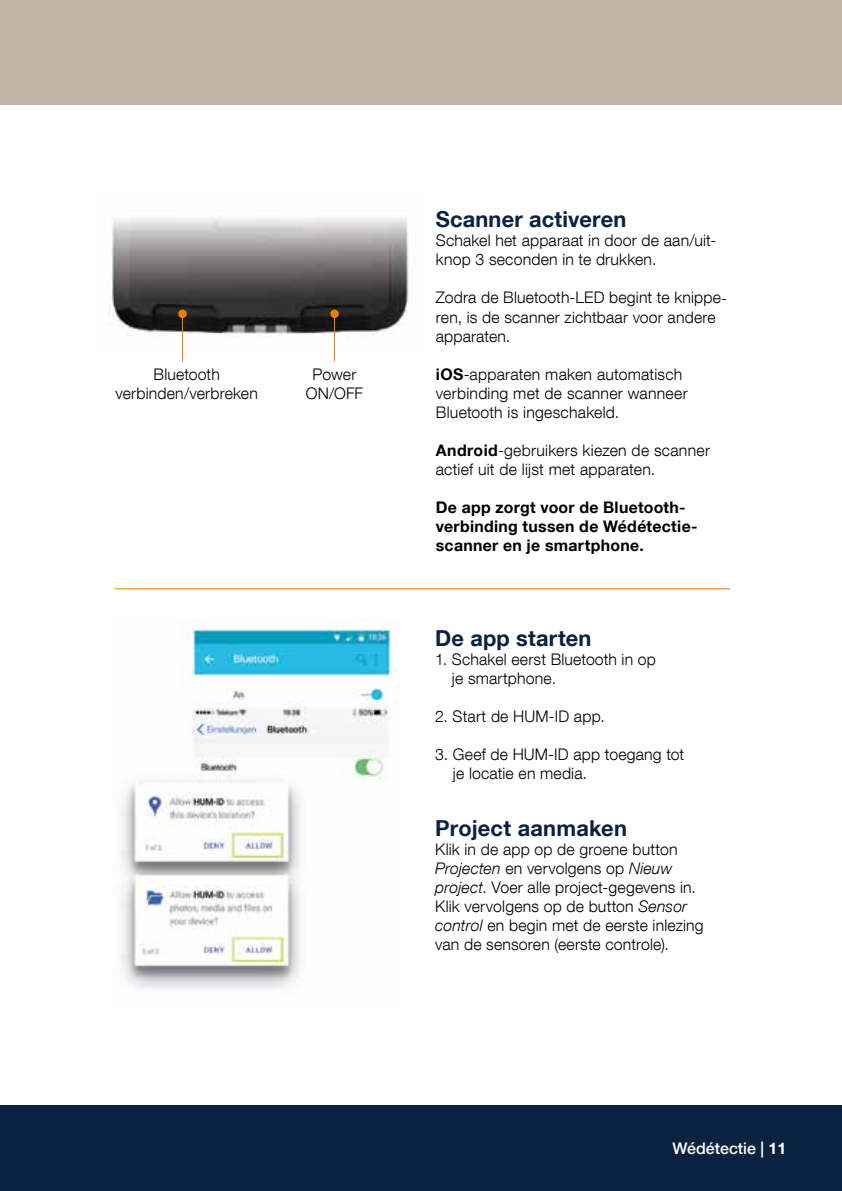
<style>
.page{position:relative;width:842px;height:1191px;background:#fff}
.page>*{position:absolute;margin:0;border:0;box-sizing:border-box;transform-origin:0 0}
.t1{font:700 22px "Helvetica Neue LT Com";letter-spacing:.01em;color:#0a2240}
.t2{font:300 16px/19px "Helvetica Neue LT Com";letter-spacing:.01em;color:#000}
.t3{font:700 16px/19px "Helvetica Neue LT Com";letter-spacing:.02em;color:#000}
.t4{font:500 16px "Helvetica Neue LT Com";color:#fff}
.s1{font-weight:700}
.s2{font-style:italic}
</style>
<div class="page">
<div style="left:0;top:1106px;width:842px;height:85px;background:#0a2240"></div>
<div style="left:0;top:0;width:842px;height:105px;background:#c2b4a5"></div>
<img style="left:108px;top:218px;width:301px;height:118px">
<svg style="left:178px;top:309px;width:9px;height:9px"></svg>
<hr style="left:182px;top:314px;width:1px;height:47px;background:#ef7d00">
<svg style="left:330px;top:309px;width:9px;height:9px"></svg>
<hr style="left:334px;top:314px;width:1px;height:47px;background:#ef7d00">
<hr style="left:115px;top:588px;width:615px;height:1px;background:#ef7d00">
<img style="left:122px;top:620px;width:275px;height:369px">
<p class="t2" style="left:116px;top:364px;width:144px;text-align:center">Bluetooth verbinden/verbreken</p>
<p class="t2" style="left:306px;top:364px;width:59px;text-align:center">Power<br>ON/OFF</p>
<h1 class="t1" style="left:436px;top:206px;width:192px">Scanner activeren</h1>
<p class="t2" style="left:436px;top:231px;width:282px">Schakel het apparaat in door de aan/uit&shy;knop 3 seconden in te drukken.</p>
<p class="t2" style="left:436px;top:288px;width:293px">Zodra de Bluetooth-LED begint te knippe&shy;ren, is de scanner zichtbaar voor andere apparaten.</p>
<p class="t2" style="left:436px;top:364px;width:253px"><span class="s1">iOS</span>-apparaten maken automatisch verbinding met de scanner wanneer<br>Bluetooth is ingeschakeld.</p>
<p class="t2" style="left:436px;top:440px;width:276px"><span class="s1">Android</span>-gebruikers kiezen de scanner actief uit de lijst met apparaten.</p>
<p class="t3" style="left:436px;top:497px;width:263px">De app zorgt voor de Bluetooth&shy;verbinding tussen de Wédétectie&shy;scanner en je smartphone.</p>
<h1 class="t1" style="left:435px;top:624px;width:158px">De app starten</h1>
<p class="t2" style="left:452px;top:649px;width:205px;text-indent:-17px">1. Schakel eerst Bluetooth in op je smartphone.</p>
<p class="t2" style="left:435px;top:706px;width:171px">2. Start de HUM-ID app.</p>
<p class="t2" style="left:453px;top:744px;width:233px;text-indent:-18px">3. Geef de HUM-ID app toegang tot je locatie en media.</p>
<h1 class="t1" style="left:435px;top:814px;width:193px">Project aanmaken</h1>
<p class="t2" style="left:435px;top:839px;width:270px">Klik in de app op de groene button <span class="s2">Projecten</span> en vervolgens op <span class="s2">Nieuw project</span>. Voer alle project-gegevens in.<br>Klik vervolgens op de button <span class="s2">Sensor control</span> en begin met de eerste inlezing van de sensoren (eerste controle).</p>
<p class="t4" style="left:672px;top:1138px;width:115px">Wédétectie | <span class="s1">11</span></p>
</div>
